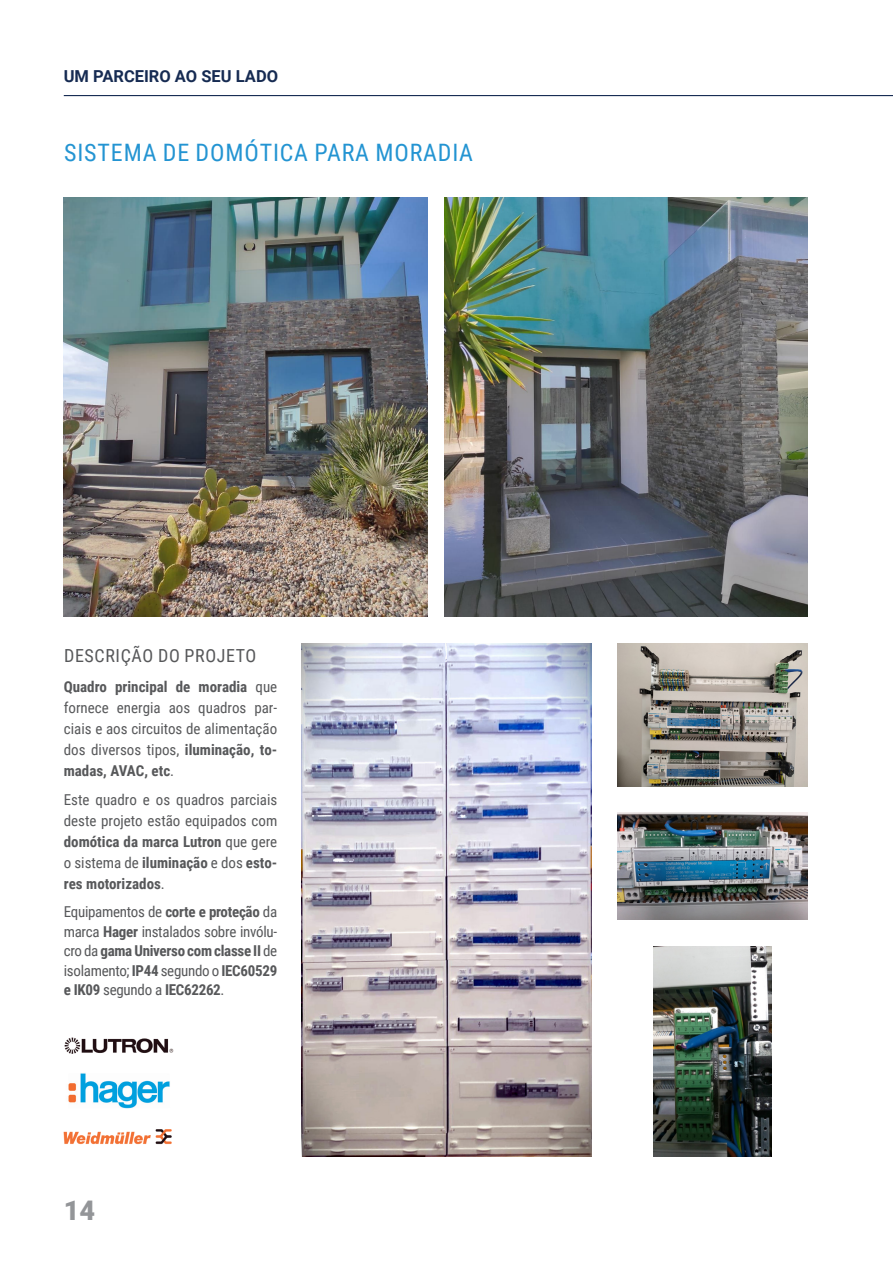
<style>
.page{position:relative;width:893px;height:1263px;background:#fff}
.page>*{position:absolute;margin:0;border:0;box-sizing:border-box;transform-origin:0 0}
.t1{font:900 27px "Roboto";color:#939598}
.TT-PROJETO{font:24px "Roboto Condensed";letter-spacing:.035em;color:#2394d2}
.SUBTITULO{font:18px "Roboto Condensed";letter-spacing:.035em;color:#57585a}
.t2{font:700 16.5px "Roboto";color:#162b52}
.TEXTO{font:15px/21px "Roboto Condensed";color:#57585a;text-align:justify}
.s1{font-weight:700}
</style>
<div class="page">
<img style="left:64px;top:197px;width:363px;height:420px">
<img style="left:444px;top:197px;width:364px;height:420px">
<img style="left:302px;top:643px;width:289px;height:514px">
<img style="left:618px;top:643px;width:190px;height:143px">
<img style="left:618px;top:813px;width:190px;height:107px">
<img style="left:654px;top:946px;width:118px;height:211px">
<img style="left:64px;top:1129px;width:108px;height:16px">
<img style="left:68px;top:1073px;width:102px;height:35px">
<img style="left:64px;top:1037px;width:110px;height:16px">
<hr style="left:64px;top:95px;width:829px;height:1px;background:#162b52">
<p class="t2" style="left:64px;top:65px;width:216px">UM PARCEIRO AO SEU LADO</p>
<p class="TT-PROJETO" style="left:64px;top:136px;width:410px">SISTEMA DE DOMÓTICA PARA MORADIA</p>
<p class="SUBTITULO" style="left:64px;top:643px;width:194px">DESCRIÇÃO DO PROJETO</p>
<p class="TEXTO" style="left:64px;top:675px;width:215px"><span class="s1">Quadro principal de moradia</span> que fornece energia aos quadros par&shy;ciais e aos circuitos de alimentação dos diversos tipos, <span class="s1">iluminação, to&shy;madas, AVAC, etc</span>.</p>
<p class="TEXTO" style="left:64px;top:789px;width:215px">Este quadro e os quadros parciais deste projeto estão equipados com <span class="s1">domótica da marca Lutron</span> que gere o sistema de <span class="s1">iluminação</span> e dos <span class="s1">esto&shy;res motorizados</span>.</p>
<p class="TEXTO" style="left:64px;top:902px;width:215px;line-height:19.5px">Equipamentos de <span class="s1">corte e proteção</span> da marca <span class="s1">Hager</span> instalados sobre invólu&shy;cro da <span class="s1">gama Universo com classe II</span> de isolamento; <span class="s1">IP44</span> segundo o <span class="s1">IEC60529 e IK09</span> segundo a <span class="s1">IEC62262</span>.</p>
<h1 class="t1" style="left:64px;top:1192px;width:33px">14</h1>
</div>
